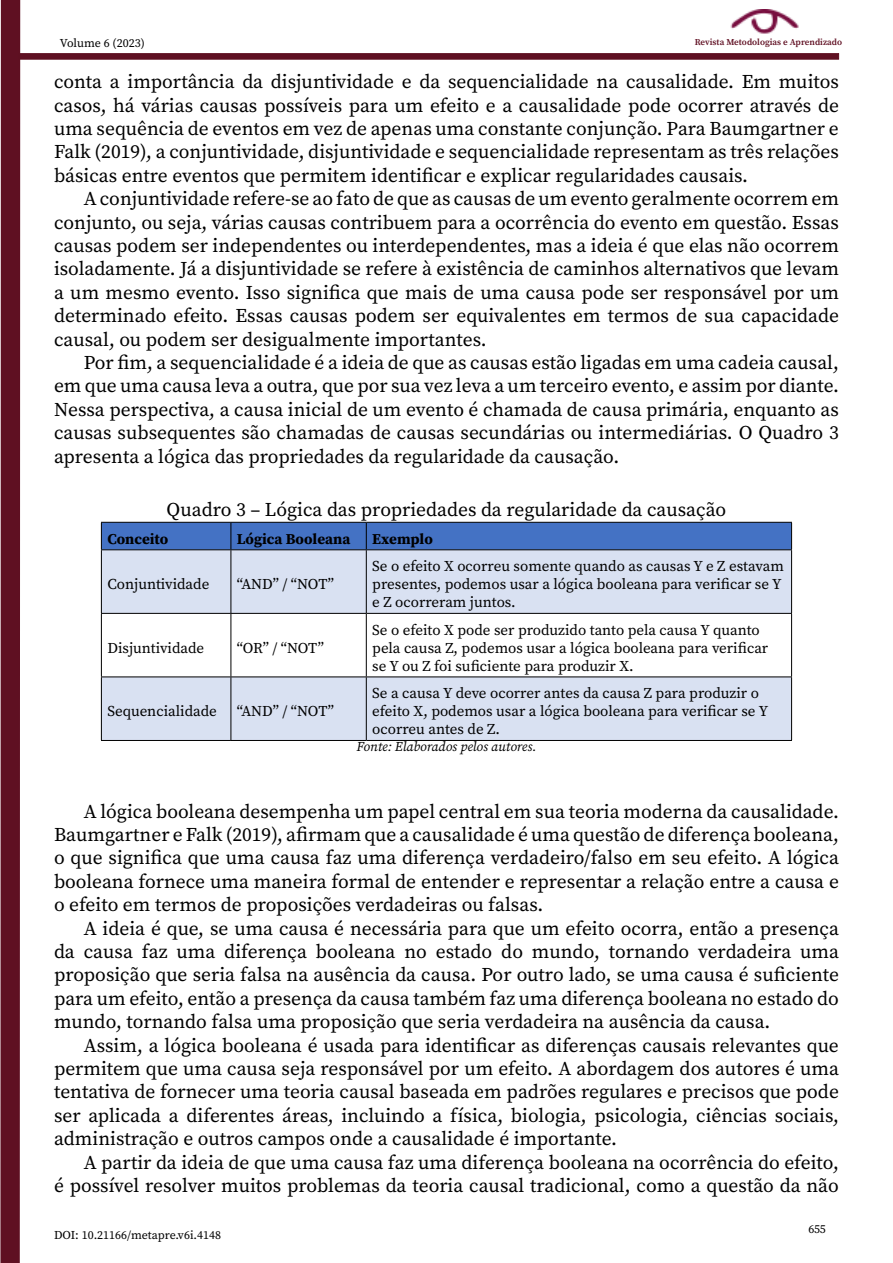
<style>
.page{position:relative;width:893px;height:1263px;background:#fff}
.page>*{position:absolute;margin:0;border:0;box-sizing:border-box;transform-origin:0 0}
.t1{font:19.5px/23.4px "Source Serif Pro";color:#000;text-align:justify}
.t2{font:15px/18px "Source Serif Pro";color:#000}
.t3{font:700 15px "Source Serif Pro";color:#000}
.t4{font:italic 13.5px "Source Serif Pro";color:#000}
.t5{font:12px "Source Serif Pro";color:#000}
.t6{font:600 9px "Source Serif Pro";color:#601023}
</style>
<div class="page">
<div style="left:0;top:0;width:20px;height:1263px;background:#5f1022"></div>
<img style="left:730px;top:9px;width:69px;height:25px">
<div style="left:19px;top:53px;width:820px;height:7px;background:#5f1022;border:1px solid #5e1021"></div>
<svg style="left:102px;top:550px;width:689px;height:190px;fill:#d9e1f2"></svg>
<hr style="left:101px;top:550px;width:1px;height:63px;background:#000">
<hr style="left:101px;top:614px;width:1px;height:62px;background:#000">
<hr style="left:101px;top:677px;width:1px;height:63px;background:#000">
<hr style="left:101px;top:613px;width:130px;height:1px;background:#000">
<hr style="left:231px;top:613px;width:135px;height:1px;background:#000">
<hr style="left:366px;top:613px;width:426px;height:1px;background:#000">
<hr style="left:101px;top:676px;width:130px;height:1px;background:#000">
<hr style="left:231px;top:676px;width:135px;height:1px;background:#000">
<hr style="left:366px;top:676px;width:426px;height:1px;background:#000">
<hr style="left:101px;top:740px;width:130px;height:1px;background:#000">
<hr style="left:231px;top:740px;width:135px;height:1px;background:#000">
<hr style="left:366px;top:740px;width:426px;height:1px;background:#000">
<svg style="left:101px;top:522px;width:691px;height:28px;background:#416cb9"></svg>
<hr style="left:231px;top:550px;width:1px;height:63px;background:#000">
<hr style="left:366px;top:550px;width:1px;height:63px;background:#000">
<hr style="left:791px;top:550px;width:1px;height:63px;background:#000">
<hr style="left:231px;top:614px;width:1px;height:62px;background:#000">
<hr style="left:366px;top:614px;width:1px;height:62px;background:#000">
<hr style="left:791px;top:614px;width:1px;height:62px;background:#000">
<hr style="left:231px;top:677px;width:1px;height:63px;background:#000">
<hr style="left:366px;top:677px;width:1px;height:63px;background:#000">
<hr style="left:791px;top:677px;width:1px;height:63px;background:#000">
<p class="t5" style="left:60px;top:35px;width:86px">Volume 6 (2023)</p>
<p class="t1" style="left:54px;top:70px;width:786px">conta a importância da disjuntividade e da sequencialidade na causalidade. Em muitos casos, há várias causas possíveis para um efeito e a causalidade pode ocorrer através de uma sequência de eventos em vez de apenas uma constante conjunção. Para Baumgartner e Falk (2019), a conjuntividade, disjuntividade e sequencialidade representam as três relações básicas entre eventos que permitem identificar e explicar regularidades causais.</p>
<p class="t1" style="left:54px;top:187px;width:786px;text-indent:30px">A conjuntividade refere-se ao fato de que as causas de um evento geralmente ocorrem em conjunto, ou seja, várias causas contribuem para a ocorrência do evento em questão. Essas causas podem ser independentes ou interdependentes, mas a ideia é que elas não ocorrem isoladamente. Já a disjuntividade se refere à existência de caminhos alternativos que levam a um mesmo evento. Isso significa que mais de uma causa pode ser responsável por um determinado efeito. Essas causas podem ser equivalentes em termos de sua capacidade causal, ou podem ser desigualmente importantes.</p>
<p class="t1" style="left:54px;top:351px;width:786px;text-indent:30px">Por fim, a sequencialidade é a ideia de que as causas estão ligadas em uma cadeia causal, em que uma causa leva a outra, que por sua vez leva a um terceiro evento, e assim por diante.<br>Nessa perspectiva, a causa inicial de um evento é chamada de causa primária, enquanto as causas subsequentes são chamadas de causas secundárias ou intermediárias. O Quadro 3 apresenta a lógica das propriedades da regularidade da causação.</p>
<p class="t1" style="left:167px;top:498px;width:561px">Quadro 3 – Lógica das propriedades da regularidade da causação</p>
<p class="t3" style="left:107px;top:528px;width:62px">Conceito</p>
<p class="t3" style="left:237px;top:528px;width:115px">Lógica Booleana</p>
<p class="t3" style="left:372px;top:528px;width:62px">Exemplo</p>
<p class="t2" style="left:107px;top:575px;width:104px">Conjuntividade</p>
<p class="t2" style="left:237px;top:575px;width:99px">“AND” / “NOT”</p>
<p class="t6" style="left:695px;top:36px;width:149px">Revista Metodologias e Aprendizado</p>
<p class="t2" style="left:372px;top:557px;width:413px">Se o efeito X ocorreu somente quando as causas Y e Z estavam presentes, podemos usar a lógica booleana para verificar se Y e Z ocorreram juntos.</p>
<p class="t2" style="left:107px;top:639px;width:98px">Disjuntividade</p>
<p class="t2" style="left:237px;top:639px;width:89px">“OR” / “NOT”</p>
<p class="t2" style="left:107px;top:702px;width:111px">Sequencialidade</p>
<p class="t2" style="left:237px;top:702px;width:99px">“AND” / “NOT”</p>
<p class="t2" style="left:372px;top:621px;width:397px">Se o efeito X pode ser produzido tanto pela causa Y quanto pela causa Z, podemos usar a lógica booleana para verificar se Y ou Z foi suficiente para produzir X.</p>
<p class="t2" style="left:372px;top:684px;width:397px">Se a causa Y deve ocorrer antes da causa Z para produzir o efeito X, podemos usar a lógica booleana para verificar se Y ocorreu antes de Z.</p>
<p class="t4" style="left:357px;top:737px;width:181px">Fonte: Elaborados pelos autores.</p>
<p class="t1" style="left:54px;top:799px;width:786px;text-indent:30px">A lógica booleana desempenha um papel central em sua teoria moderna da causalidade.<br>Baumgartner e Falk (2019), afirmam que a causalidade é uma questão de diferença booleana, o que significa que uma causa faz uma diferença verdadeiro/falso em seu efeito. A lógica booleana fornece uma maneira formal de entender e representar a relação entre a causa e o efeito em termos de proposições verdadeiras ou falsas.</p>
<p class="t1" style="left:54px;top:916px;width:787px;text-indent:30px">A ideia é que, se uma causa é necessária para que um efeito ocorra, então a presença da causa faz uma diferença booleana no estado do mundo, tornando verdadeira uma proposição que seria falsa na ausência da causa. Por outro lado, se uma causa é suficiente para um efeito, então a presença da causa também faz uma diferença booleana no estado do mundo, tornando falsa uma proposição que seria verdadeira na ausência da causa.</p>
<p class="t1" style="left:54px;top:1033px;width:786px;text-indent:30px">Assim, a lógica booleana é usada para identificar as diferenças causais relevantes que permitem que uma causa seja responsável por um efeito. A abordagem dos autores é uma tentativa de fornecer uma teoria causal baseada em padrões regulares e precisos que pode ser aplicada a diferentes áreas, incluindo a física, biologia, psicologia, ciências sociais, administração e outros campos onde a causalidade é importante.</p>
<p class="t1" style="left:54px;top:1150px;width:786px;text-align:right">A partir da ideia de que uma causa faz uma diferença booleana na ocorrência do efeito,<br>é possível resolver muitos problemas da teoria causal tradicional, como a questão da não</p>
<p class="t5" style="left:54px;top:1227px;width:169px">DOI: 10.21166/metapre.v6i.4148</p>
<p class="t5" style="left:808px;top:1221px;width:19px">655</p>
</div>
